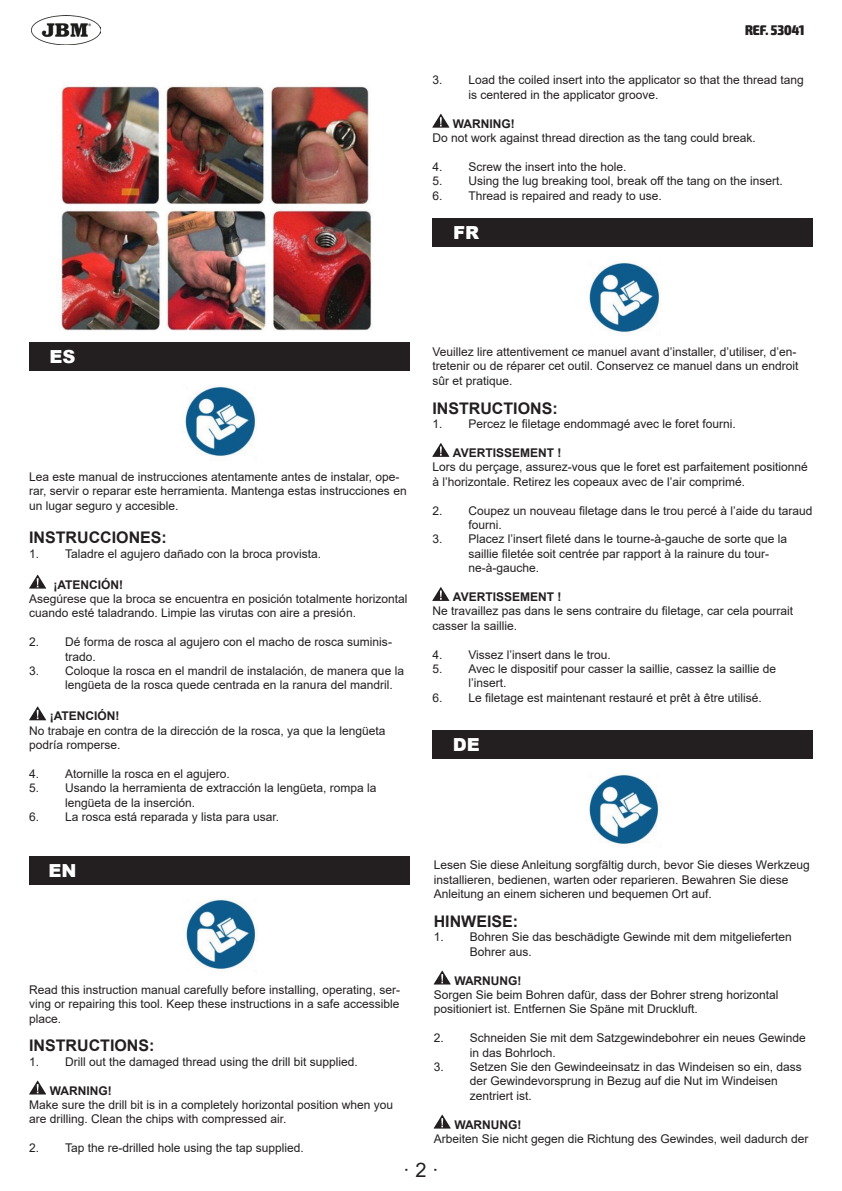
<style>
.page{position:relative;width:842px;height:1191px;background:#fff}
.page>*{position:absolute;margin:0;border:0;box-sizing:border-box;transform-origin:0 0}
.t1{font:20px "Arial";color:#231f20}
.TÍTOL_BLANC{font:900 18px "Arial";color:#fff}
.TÍTOL_BLANC-2{font:700 16px "Arial";color:#231f20}
.t2{font:900 condensed 14px "Exo 2";color:#231f20}
.TÍTOL_BLANC-3{font:12px/14.4px "Arial";color:#231f20}
.TÍTOL_BLANC-4{font:700 12px "Arial";color:#231f20}
</style>
<div class="page">
<img style="left:60px;top:209px;width:312px;height:122px">
<img style="left:61px;top:86px;width:308px;height:119px">
<img style="left:32px;top:16px;width:69px;height:28px">
<svg style="left:29px;top:574px;width:17px;height:14px"></svg>
<svg style="left:29px;top:706px;width:17px;height:14px"></svg>
<div style="left:29px;top:342px;width:381px;height:28px;background:#231f20"></div>
<svg style="left:432px;top:114px;width:17px;height:14px"></svg>
<img style="left:185px;top:386px;width:72px;height:71px">
<img style="left:589px;top:262px;width:72px;height:71px">
<svg style="left:29px;top:1080px;width:17px;height:14px"></svg>
<div style="left:29px;top:856px;width:381px;height:28px;background:#231f20"></div>
<img style="left:186px;top:899px;width:71px;height:70px">
<div style="left:433px;top:218px;width:380px;height:29px;background:#231f20"></div>
<svg style="left:432px;top:443px;width:17px;height:14px"></svg>
<svg style="left:432px;top:587px;width:17px;height:14px"></svg>
<div style="left:433px;top:730px;width:380px;height:28px;background:#231f20"></div>
<img style="left:589px;top:774px;width:71px;height:70px">
<svg style="left:434px;top:970px;width:17px;height:14px"></svg>
<svg style="left:434px;top:1114px;width:17px;height:14px"></svg>
<p class="t2" style="left:745px;top:21px;width:61px">REF. 53041</p>
<p class="TÍTOL_BLANC-3" style="left:468px;top:73px;width:337px;text-indent:-36px">3. Load the coiled insert into the applicator so that the thread tang is centered in the applicator groove.</p>
<p class="TÍTOL_BLANC-4" style="left:453px;top:115px;width:63px">WARNING!</p>
<p class="TÍTOL_BLANC-3" style="left:432px;top:131px;width:325px">Do not work against thread direction as the tang could break.</p>
<p class="TÍTOL_BLANC-3" style="left:432px;top:159px;width:196px">4. Screw the insert into the hole.</p>
<p class="TÍTOL_BLANC-3" style="left:432px;top:174px;width:352px">5. Using the lug breaking tool, break off the tang on the insert.</p>
<p class="TÍTOL_BLANC-3" style="left:432px;top:188px;width:231px">6. Thread is repaired and ready to use.</p>
<p class="TÍTOL_BLANC" style="left:453px;top:219px;width:28px">FR</p>
<p class="TÍTOL_BLANC" style="left:50px;top:343px;width:27px">ES</p>
<p class="TÍTOL_BLANC-3" style="left:29px;top:469px;width:379px">Lea este manual de instrucciones atentamente antes de instalar, ope&shy;rar, servir o reparar este herramienta. Mantenga estas instrucciones en un lugar seguro y accesible.</p>
<p class="TÍTOL_BLANC-2" style="left:29px;top:526px;width:139px">INSTRUCCIONES:</p>
<p class="TÍTOL_BLANC-3" style="left:29px;top:546px;width:294px">1. Taladre el agujero dañado con la broca provista.</p>
<p class="TÍTOL_BLANC-4" style="left:53px;top:576px;width:71px">¡ATENCIÓN!</p>
<p class="TÍTOL_BLANC-3" style="left:29px;top:591px;width:380px">Asegúrese que la broca se encuentra en posición totalmente horizontal cuando esté taladrando. Limpie las virutas con aire a presión.</p>
<p class="TÍTOL_BLANC-3" style="left:65px;top:635px;width:328px;text-indent:-36px">2. Dé forma de rosca al agujero con el macho de rosca suminis&shy;trado.</p>
<p class="TÍTOL_BLANC-3" style="left:65px;top:663px;width:340px;text-indent:-36px">3. Coloque la rosca en el mandril de instalación, de manera que la lengüeta de la rosca quede centrada en la ranura del mandril.</p>
<p class="TÍTOL_BLANC-4" style="left:50px;top:707px;width:71px">¡ATENCIÓN!</p>
<p class="TÍTOL_BLANC-3" style="left:29px;top:723px;width:358px">No trabaje en contra de la dirección de la rosca, ya que la lengüeta podría romperse.</p>
<p class="TÍTOL_BLANC-3" style="left:29px;top:766px;width:202px">4. Atornille la rosca en el agujero.</p>
<p class="TÍTOL_BLANC-3" style="left:65px;top:781px;width:313px;text-indent:-36px">5. Usando la herramienta de extracción la lengüeta, rompa la lengüeta de la inserción.</p>
<p class="TÍTOL_BLANC-3" style="left:29px;top:809px;width:252px">6. La rosca está reparada y lista para usar.</p>
<p class="TÍTOL_BLANC" style="left:49px;top:857px;width:29px">EN</p>
<p class="TÍTOL_BLANC-3" style="left:29px;top:982px;width:372px;text-align:justify">Read this instruction manual carefully before installing, operating, ser&shy;ving or repairing this tool. Keep these instructions in a safe accessible place.</p>
<p class="TÍTOL_BLANC-2" style="left:29px;top:1034px;width:127px">INSTRUCTIONS:</p>
<p class="TÍTOL_BLANC-3" style="left:29px;top:1054px;width:330px">1. Drill out the damaged thread using the drill bit supplied.</p>
<p class="TÍTOL_BLANC-4" style="left:50px;top:1081px;width:63px">WARNING!</p>
<p class="TÍTOL_BLANC-3" style="left:29px;top:1097px;width:366px">Make sure the drill bit is in a completely horizontal position when you are drilling. Clean the chips with compressed air.</p>
<p class="TÍTOL_BLANC-3" style="left:29px;top:1140px;width:276px">2. Tap the re-drilled hole using the tap supplied.</p>
<p class="TÍTOL_BLANC-3" style="left:432px;top:344px;width:368px">Veuillez lire attentivement ce manuel avant d’installer, d’utiliser, d’en&shy;tretenir ou de réparer cet outil. Conservez ce manuel dans un endroit sûr et pratique.</p>
<p class="TÍTOL_BLANC-2" style="left:432px;top:397px;width:127px">INSTRUCTIONS:</p>
<p class="TÍTOL_BLANC-3" style="left:432px;top:416px;width:305px">1. Percez le filetage endommagé avec le foret fourni.</p>
<p class="TÍTOL_BLANC-4" style="left:453px;top:444px;width:110px">AVERTISSEMENT !</p>
<p class="TÍTOL_BLANC-3" style="left:432px;top:460px;width:377px">Lors du perçage, assurez-vous que le foret est parfaitement positionné à l’horizontale. Retirez les copeaux avec de l’air comprimé.</p>
<p class="TÍTOL_BLANC-3" style="left:468px;top:503px;width:346px;text-indent:-36px">2. Coupez un nouveau filetage dans le trou percé à l’aide du taraud fourni.</p>
<p class="TÍTOL_BLANC-3" style="left:468px;top:532px;width:320px;text-indent:-36px">3. Placez l’insert fileté dans le tourne-à-gauche de sorte que la saillie filetée soit centrée par rapport à la rainure du tour&shy;ne-à-gauche.</p>
<p class="TÍTOL_BLANC-4" style="left:453px;top:588px;width:110px">AVERTISSEMENT !</p>
<p class="TÍTOL_BLANC-3" style="left:432px;top:604px;width:362px">Ne travaillez pas dans le sens contraire du filetage, car cela pourrait casser la saillie.</p>
<p class="TÍTOL_BLANC-3" style="left:432px;top:647px;width:180px">4. Vissez l’insert dans le trou.</p>
<p class="TÍTOL_BLANC-3" style="left:468px;top:661px;width:309px;text-indent:-36px">5. Avec le dispositif pour casser la saillie, cassez la saillie de l’insert.</p>
<p class="TÍTOL_BLANC-3" style="left:432px;top:690px;width:331px">6. Le filetage est maintenant restauré et prêt à être utilisé.</p>
<p class="TÍTOL_BLANC" style="left:453px;top:731px;width:28px">DE</p>
<p class="TÍTOL_BLANC-3" style="left:434px;top:857px;width:377px">Lesen Sie diese Anleitung sorgfältig durch, bevor Sie dieses Werkzeug installieren, bedienen, warten oder reparieren. Bewahren Sie diese<br>Anleitung an einem sicheren und bequemen Ort auf.</p>
<p class="TÍTOL_BLANC-2" style="left:434px;top:910px;width:86px">HINWEISE:</p>
<p class="TÍTOL_BLANC-3" style="left:470px;top:929px;width:324px;text-indent:-36px">1. Bohren Sie das beschädigte Gewinde mit dem mitgelieferten<br>Bohrer aus.</p>
<p class="TÍTOL_BLANC-4" style="left:454px;top:972px;width:69px">WARNUNG!</p>
<p class="TÍTOL_BLANC-3" style="left:434px;top:987px;width:346px">Sorgen Sie beim Bohren dafür, dass der Bohrer streng horizontal positioniert ist. Entfernen Sie Späne mit Druckluft.</p>
<p class="TÍTOL_BLANC-3" style="left:470px;top:1030px;width:338px;text-indent:-36px">2. Schneiden Sie mit dem Satzgewindebohrer ein neues Gewinde in das Bohrloch.</p>
<p class="TÍTOL_BLANC-3" style="left:470px;top:1059px;width:334px;text-indent:-36px">3. Setzen Sie den Gewindeeinsatz in das Windeisen so ein, dass der Gewindevorsprung in Bezug auf die Nut im Windeisen zentriert ist.</p>
<p class="TÍTOL_BLANC-4" style="left:454px;top:1116px;width:69px">WARNUNG!</p>
<p class="TÍTOL_BLANC-3" style="left:434px;top:1131px;width:376px">Arbeiten Sie nicht gegen die Richtung des Gewindes, weil dadurch der</p>
<h1 class="t1" style="left:403px;top:1156px;width:37px">· 2 ·</h1>
</div>
